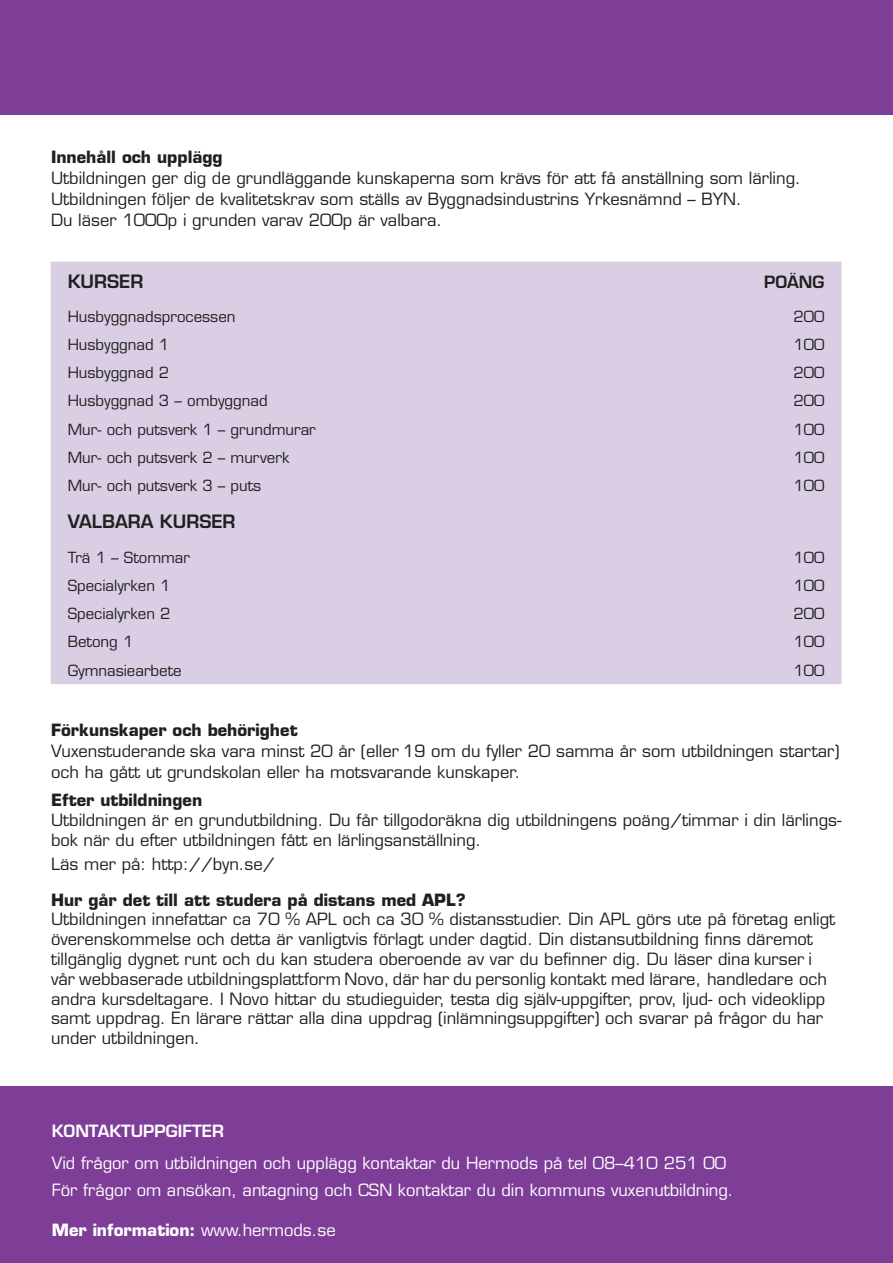
<style>
.page{position:relative;width:893px;height:1263px;background:#fff}
.page>*{position:absolute;margin:0;border:0;box-sizing:border-box;transform-origin:0 0}
.t1{font:600 18px "Eurostile LT Std";color:#231f20}
.t2{font:16.5px/19.8px "Eurostile LT Std";color:#231f20}
.x_msonormal{font:16.5px "Eurostile LT Std";color:#fff}
.t3{font:700 16.5px "Eurostile LT Std";color:#231f20}
.t4{font:700 16.5px "Eurostile LT Std";color:#fff}
.t5{font:600 16.5px "Eurostile LT Std";color:#fff}
.t6{font:600 16.5px "Eurostile LT Std";color:#231f20}
.t7{font:15px "Eurostile LT Std";color:#231f20}
.s1{font-weight:400}
</style>
<div class="page">
<div style="left:51px;top:262px;width:791px;height:422px;background:#dacee5"></div>
<div style="left:0;top:0;width:893px;height:115px;background:#7e3e98"></div>
<div style="left:0;top:1086px;width:893px;height:177px;background:#7e3e98"></div>
<p class="t3" style="left:51px;top:147px;width:173px">Innehåll och upplägg</p>
<p class="t2" style="left:51px;top:168px;width:751px">Utbildningen ger dig de grundläggande kunskaperna som krävs för att få anställning som lärling.</p>
<p class="t2" style="left:51px;top:189px;width:692px">Utbildningen följer de kvalitetskrav som ställs av Byggnadsindustrins Yrkesnämnd – BYN.</p>
<p class="t2" style="left:51px;top:210px;width:393px">Du läser 1000p i grunden varav 200p är valbara.</p>
<p class="t1" style="left:68px;top:271px;width:77px">KURSER</p>
<p class="t6" style="left:764px;top:271px;width:62px">POÄNG</p>
<p class="t7" style="left:68px;top:307px;width:169px">Husbyggnadsprocessen</p>
<p class="t7" style="left:793px;top:307px;width:33px">200</p>
<p class="t7" style="left:68px;top:335px;width:103px">Husbyggnad 1</p>
<p class="t7" style="left:793px;top:335px;width:33px">100</p>
<p class="t7" style="left:68px;top:364px;width:103px">Husbyggnad 2</p>
<p class="t7" style="left:793px;top:364px;width:33px">200</p>
<p class="t7" style="left:68px;top:392px;width:201px">Husbyggnad 3 – ombyggnad</p>
<p class="t7" style="left:793px;top:392px;width:33px">200</p>
<p class="t7" style="left:68px;top:420px;width:250px">Mur- och putsverk 1 – grundmurar</p>
<p class="t7" style="left:793px;top:420px;width:33px">100</p>
<p class="t7" style="left:68px;top:448px;width:223px">Mur- och putsverk 2 – murverk</p>
<p class="t7" style="left:793px;top:448px;width:33px">100</p>
<p class="t7" style="left:68px;top:477px;width:195px">Mur- och putsverk 3 – puts</p>
<p class="t7" style="left:793px;top:477px;width:33px">100</p>
<p class="t1" style="left:68px;top:510px;width:169px">VALBARA KURSER</p>
<p class="t7" style="left:68px;top:548px;width:124px">Trä 1 – Stommar</p>
<p class="t7" style="left:793px;top:548px;width:33px">100</p>
<p class="t7" style="left:68px;top:576px;width:104px">Specialyrken 1</p>
<p class="t7" style="left:793px;top:576px;width:33px">100</p>
<p class="t7" style="left:68px;top:605px;width:104px">Specialyrken 2</p>
<p class="t7" style="left:793px;top:605px;width:33px">200</p>
<p class="t7" style="left:68px;top:633px;width:67px">Betong 1</p>
<p class="t7" style="left:793px;top:633px;width:33px">100</p>
<p class="t7" style="left:68px;top:661px;width:116px">Gymnasiearbete</p>
<p class="t7" style="left:793px;top:661px;width:33px">100</p>
<p class="t3" style="left:51px;top:719px;width:248px">Förkunskaper och behörighet</p>
<p class="t2" style="left:51px;top:740px;width:790px;line-height:21px">Vuxenstuderande ska vara minst 20 år (eller 19 om du fyller 20 samma år som utbildningen startar) och ha gått ut grundskolan eller ha motsvarande kunskaper.</p>
<p class="t3" style="left:51px;top:790px;width:153px">Efter utbildningen</p>
<p class="t2" style="left:51px;top:810px;width:792px">Utbildningen är en grundutbildning. Du får tillgodoräkna dig utbildningens poäng/timmar i din lärlings&shy;bok när du efter utbildningen fått en lärlingsanställning.</p>
<p class="t2" style="left:51px;top:854px;width:225px">Läs mer på: http://byn.se/</p>
<p class="t3" style="left:51px;top:889px;width:416px">Hur går det till att studera på distans med APL?</p>
<p class="t2" style="left:51px;top:909px;width:786px">Utbildningen innefattar ca 70 % APL och ca 30 % distansstudier. Din APL görs ute på företag enligt överenskommelse och detta är vanligtvis förlagt under dagtid. Din distansutbildning finns däremot tillgänglig dygnet runt och du kan studera oberoende av var du befinner dig. Du läser dina kurser i vår webbaserade utbildningsplattform Novo, där har du personlig kontakt med lärare, handledare och andra kursdeltagare. I Novo hittar du studieguider, testa dig själv-uppgifter, prov, ljud- och videoklipp samt uppdrag. En lärare rättar alla dina uppdrag (inlämningsuppgifter) och svarar på frågor du har under utbildningen.</p>
<p class="t5" style="left:52px;top:1121px;width:174px">KONTAKTUPPGIFTER</p>
<p class="x_msonormal" style="left:52px;top:1153px;width:676px">Vid frågor om utbildningen och upplägg kontaktar du Hermods på tel 08–410 251 00</p>
<p class="x_msonormal" style="left:52px;top:1180px;width:683px">För frågor om ansökan, antagning och CSN kontaktar du din kommuns vuxenutbildning.</p>
<p class="t4" style="left:52px;top:1220px;width:285px">Mer information: <span class="s1">www.hermods.se</span></p>
</div>
